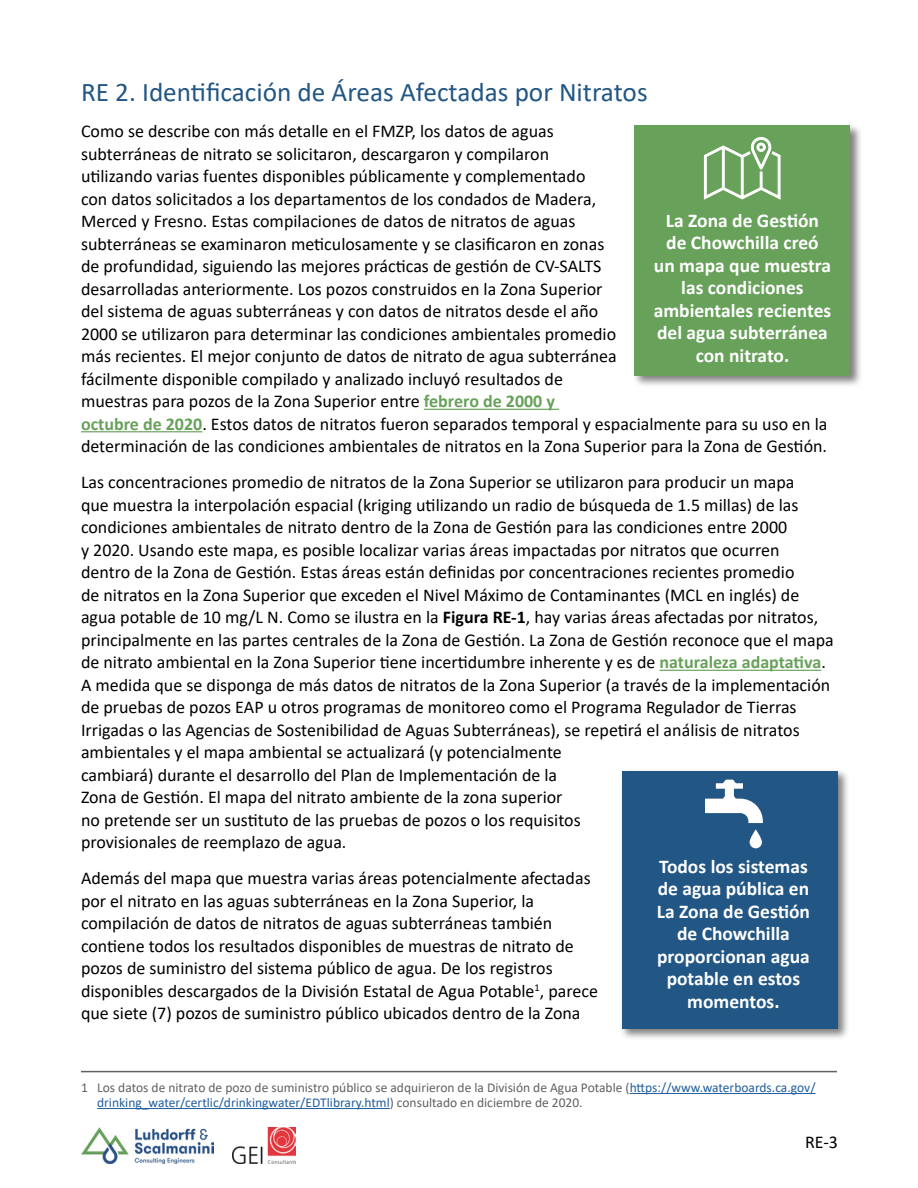
<style>
.page{position:relative;width:918px;height:1188px;background:#fff}
.page>*{position:absolute;margin:0;border:0;box-sizing:border-box;transform-origin:0 0}
.t1{font:27px "Calibri";color:#225685}
.t2{font:700 19.5px/22.5px "Calibri";color:#fff;text-align:center}
.t3{font:18px/22.5px "Calibri";color:#000}
.t4{font:13.5px/15px "Calibri";color:#616161}
.s1{font-weight:700;color:#68a15a}
.s2{font-weight:700}
.s3{color:#215e9e}
</style>
<div class="page">
<img style="left:81px;top:1128px;width:132px;height:35px">
<img style="left:232px;top:1128px;width:63px;height:35px">
<hr style="left:81px;top:1071px;width:756px;height:1px;background:#616161">
<hr style="left:630px;top:1093px;width:186px;height:1px;background:#215e9e">
<hr style="left:97px;top:1108px;width:293px;height:1px;background:#215e9e">
<hr style="left:424px;top:409px;width:135px;height:1px;background:#68a15a">
<hr style="left:81px;top:431px;width:121px;height:1px;background:#68a15a">
<hr style="left:659px;top:670px;width:162px;height:1px;background:#68a15a">
<div style="left:632px;top:123px;width:230px;height:264px;background:#000;opacity:.5"></div>
<div style="left:634px;top:125px;width:216px;height:250px;background:#68a15a"></div>
<svg style="left:703px;top:137px;width:78px;height:63px"></svg>
<div style="left:619px;top:769px;width:231px;height:272px;background:#000;opacity:.5"></div>
<div style="left:622px;top:771px;width:216px;height:258px;background:#225685"></div>
<svg style="left:705px;top:780px;width:58px;height:43px"></svg>
<svg style="left:750px;top:829px;width:12px;height:19px"></svg>
<h1 class="t1" style="left:81px;top:74px;width:568px">RE 2. Identificación de Áreas Afectadas por Nitratos</h1>
<p class="t3" style="left:81px;top:120px;width:748px">Como se describe con más detalle en el FMZP, los datos de aguas<br>subterráneas de nitrato se solicitaron, descargaron y compilaron<br>utilizando varias fuentes disponibles públicamente y complementado<br>con datos solicitados a los departamentos de los condados de Madera,<br>Merced y Fresno. Estas compilaciones de datos de nitratos de aguas<br>subterráneas se examinaron meticulosamente y se clasificaron en zonas<br>de profundidad, siguiendo las mejores prácticas de gestión de CV-SALTS<br>desarrolladas anteriormente. Los pozos construidos en la Zona Superior<br>del sistema de aguas subterráneas y con datos de nitratos desde el año<br>2000 se utilizaron para determinar las condiciones ambientales promedio<br>más recientes. El mejor conjunto de datos de nitrato de agua subterránea<br>fácilmente disponible compilado y analizado incluyó resultados de<br>muestras para pozos de la Zona Superior entre <span class="s1">febrero de 2000 y<br>octubre de 2020</span>. Estos datos de nitratos fueron separados temporal y espacialmente para su uso en la determinación de las condiciones ambientales de nitratos en la Zona Superior para la Zona de Gestión.</p>
<p class="t3" style="left:81px;top:471px;width:754px">Las concentraciones promedio de nitratos de la Zona Superior se utilizaron para producir un mapa<br>que muestra la interpolación espacial (kriging utilizando un radio de búsqueda de 1.5 millas) de las condiciones ambientales de nitrato dentro de la Zona de Gestión para las condiciones entre 2000<br>y 2020. Usando este mapa, es posible localizar varias áreas impactadas por nitratos que ocurren<br>dentro de la Zona de Gestión. Estas áreas están definidas por concentraciones recientes promedio<br>de nitratos en la Zona Superior que exceden el Nivel Máximo de Contaminantes (MCL en inglés) de agua potable de 10 mg/L N. Como se ilustra en la <span class="s2">Figura RE-1</span>, hay varias áreas afectadas por nitratos, principalmente en las partes centrales de la Zona de Gestión. La Zona de Gestión reconoce que el mapa de nitrato ambiental en la Zona Superior tiene incertidumbre inherente y es de <span class="s1">naturaleza adaptativa</span>.<br>A medida que se disponga de más datos de nitratos de la Zona Superior (a través de la implementación de pruebas de pozos EAP u otros programas de monitoreo como el Programa Regulador de Tierras Irrigadas o las Agencias de Sostenibilidad de Aguas Subterráneas), se repetirá el análisis de nitratos ambientales y el mapa ambiental se actualizará (y potencialmente<br>cambiará) durante el desarrollo del Plan de Implementación de la<br>Zona de Gestión. El mapa del nitrato ambiente de la zona superior<br>no pretende ser un sustituto de las pruebas de pozos o los requisitos<br>provisionales de reemplazo de agua.</p>
<p class="t3" style="left:81px;top:867px;width:519px">Además del mapa que muestra varias áreas potencialmente afectadas por el nitrato en las aguas subterráneas en la Zona Superior, la compilación de datos de nitratos de aguas subterráneas también contiene todos los resultados disponibles de muestras de nitrato de pozos de suministro del sistema público de agua. De los registros disponibles descargados de la División Estatal de Agua Potable<sup>1</sup>, parece que siete (7) pozos de suministro público ubicados dentro de la Zona</p>
<p class="t2" style="left:654px;top:209px;width:179px">La Zona de Gestión de Chowchilla creó un mapa que muestra las condiciones ambientales recientes del agua subterránea con nitrato.</p>
<p class="t2" style="left:657px;top:855px;width:155px">Todos los sistemas de agua pública en<br>La Zona de Gestión de Chowchilla proporcionan agua potable en estos momentos.</p>
<p class="t4" style="left:97px;top:1080px;width:720px;text-indent:-16px">1 Los datos de nitrato de pozo de suministro público se adquirieron de la División de Agua Potable (<span class="s3">https://www.waterboards.ca.gov/ drinking_water/certlic/drinkingwater/EDTlibrary.html</span>) consultado en diciembre de 2020.</p>
<p class="t3" style="left:805px;top:1130px;width:34px">RE-3</p>
</div>
